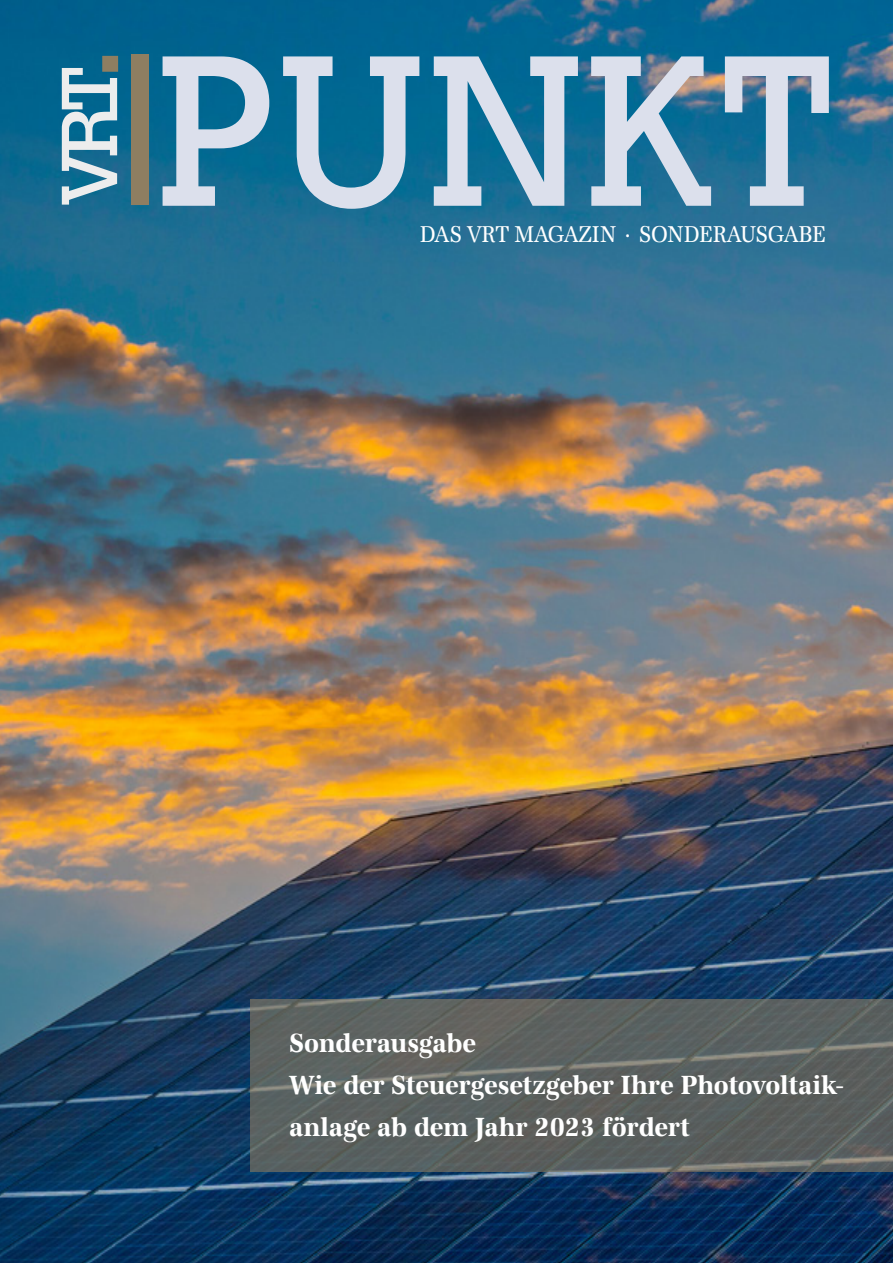
<style>
.page{position:relative;width:893px;height:1263px;background:#fff}
.page>*{position:absolute;margin:0;border:0;box-sizing:border-box;transform-origin:0 0}
.t1{font:211.8px "Calvert";color:#dce0ec;scale:.93 1}
.t2{font:700 27px/42px "Antiqua Sys Nr";letter-spacing:-.01em;color:#fff}
.t3{font:23.55px "Antiqua Sys Nr";color:#fff;scale:.95 1}
</style>
<div class="page">
<img style="left:0;top:0;width:893px;height:1263px">
<svg style="left:62px;top:68px;width:55px;height:137px;background:#71a4ba"></svg>
<div style="left:102px;top:56px;width:16px;height:16px;background:#8e7e61;border:2px solid #8e7e61"></div>
<div style="left:131px;top:54px;width:18px;height:150px;background:#8e7e61"></div>
<svg style="left:250px;top:1000px;width:643px;height:172px;background:#5d6260"></svg>
<h1 class="t1" style="left:155px;top:9px;width:734px">PUNKT</h1>
<p class="t3" style="left:420px;top:220px;width:429px">DAS VRT MAGAZIN · SONDERAUSGABE</p>
<p class="t2" style="left:289px;top:1022px;width:555px">Sonderausgabe<br>Wie der Steuergesetzgeber Ihre Photovoltaik&shy;anlage ab dem Jahr 2023 fördert</p>
</div>
